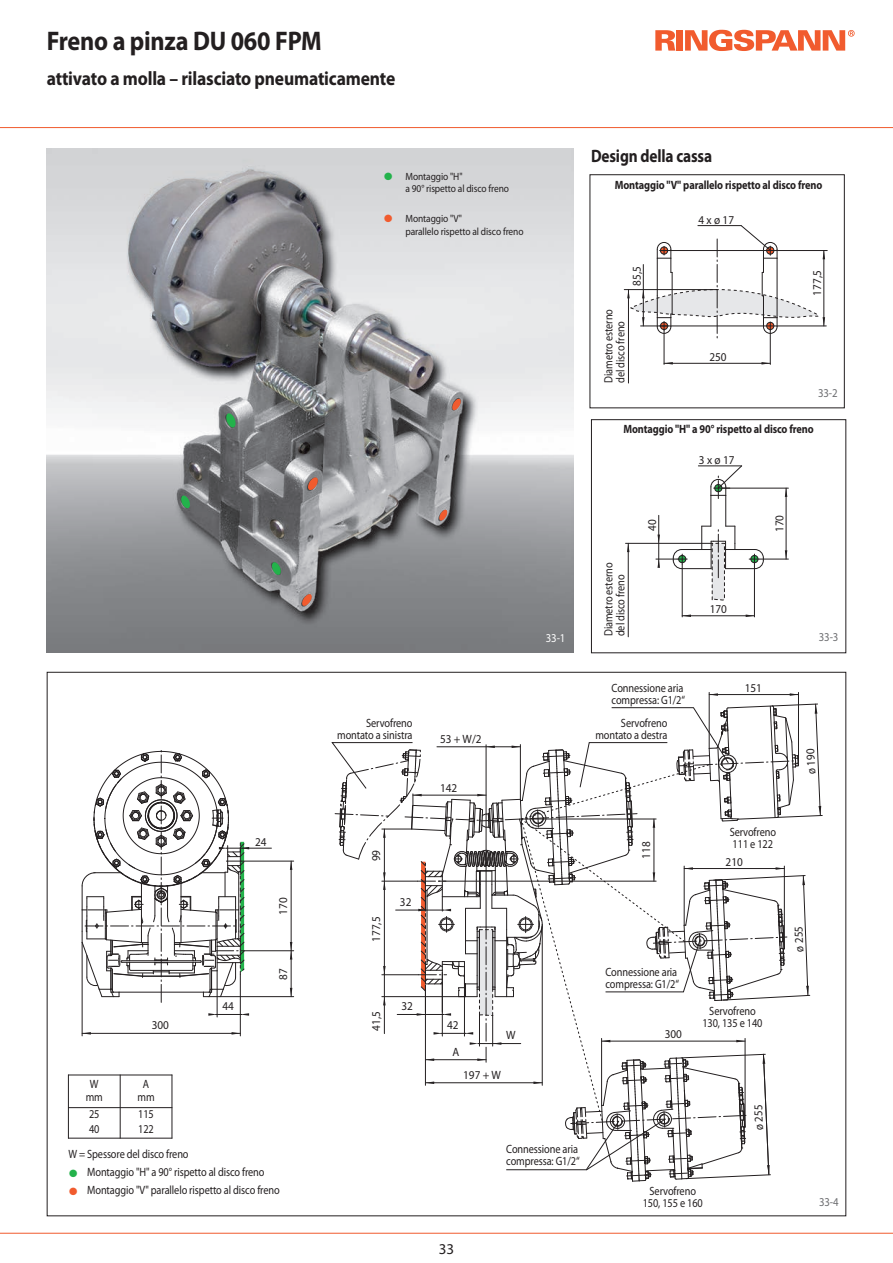
<style>
.page{position:relative;width:893px;height:1263px;background:#fff}
.page>*{position:absolute;margin:0;border:0;box-sizing:border-box;transform-origin:0 0}
.t1{font:700 27px "Myriad Pro";letter-spacing:-.01em;color:#231f20;scale:.9 1}
.t2{font:700 19.5px "Myriad Pro";letter-spacing:-.01em;color:#231f20;scale:.9 1}
.t3{font:700 18px "Myriad Pro";letter-spacing:-.01em;color:#231f20;scale:.85 1}
.t4{font:15px "Myriad Pro";color:#231f20}
.t5{font:12px/12px "Myriad Pro";letter-spacing:-.01em;color:#231f20;scale:.86 1}
.t6{font:12px "Myriad Pro";letter-spacing:-.01em;color:#231f20;scale:.93 1}
.t7{font:700 12px "Myriad Pro";letter-spacing:-.01em;color:#231f20;scale:.86 1}
.t8{font:12px "Myriad Pro";color:#6c6d70;scale:.9 1}
.t9{font:12px "Myriad";color:#fff;scale:.9 1}
.t10{font:10.5px/12.6px "Myriad Pro";letter-spacing:-.01em;color:#231f20;scale:.9 1}
.t11{font:10.5px "Zapf Dingbats ITC";color:#23b24b}
.t12{font:10.5px "Zapf Dingbats ITC";color:#f15b2e}
</style>
<div class="page">
<hr style="left:0;top:127px;width:893px;height:1px;background:#f15b2e">
<hr style="left:0;top:1233px;width:893px;height:1px;background:#f15b2e">
<img style="left:47px;top:149px;width:527px;height:504px">
<svg style="left:452px;top:398px;width:9px;height:13px"></svg>
<svg style="left:307px;top:477px;width:11px;height:14px"></svg>
<svg style="left:439px;top:509px;width:9px;height:12px"></svg>
<svg style="left:301px;top:593px;width:11px;height:14px"></svg>
<svg style="left:226px;top:413px;width:10px;height:15px"></svg>
<svg style="left:181px;top:495px;width:10px;height:14px"></svg>
<svg style="left:271px;top:562px;width:10px;height:14px"></svg>
<hr style="left:725px;top:495px;width:1px;height:31px;background:#231f20">
<hr style="left:710px;top:495px;width:1px;height:31px;background:#231f20">
<hr style="left:725px;top:568px;width:30px;height:1px;background:#231f20">
<hr style="left:725px;top:549px;width:30px;height:1px;background:#231f20">
<hr style="left:722px;top:488px;width:66px;height:1px;background:#231f20">
<hr style="left:786px;top:488px;width:1px;height:71px;background:#231f20">
<hr style="left:682px;top:564px;width:1px;height:53px;background:#231f20">
<hr style="left:754px;top:564px;width:1px;height:53px;background:#231f20">
<hr style="left:682px;top:615px;width:72px;height:1px;background:#231f20">
<svg style="left:710px;top:465px;width:32px;height:33px"></svg>
<hr style="left:698px;top:466px;width:44px;height:1px;background:#231f20">
<hr style="left:625px;top:543px;width:87px;height:1px;background:#231f20">
<hr style="left:628px;top:543px;width:1px;height:94px;background:#231f20">
<hr style="left:658px;top:515px;width:1px;height:51px;background:#231f20">
<svg style="left:682px;top:614px;width:9px;height:3px"></svg>
<svg style="left:746px;top:614px;width:8px;height:3px"></svg>
<svg style="left:785px;top:488px;width:2px;height:9px"></svg>
<svg style="left:627px;top:543px;width:2px;height:9px"></svg>
<svg style="left:749px;top:549px;width:39px;height:20px"></svg>
<svg style="left:656px;top:526px;width:79px;height:75px"></svg>
<div style="left:591px;top:419px;width:255px;height:234px;border:1px solid #231f20"></div>
<hr style="left:641px;top:326px;width:185px;height:1px;background:#231f20">
<hr style="left:667px;top:250px;width:160px;height:1px;background:#231f20">
<hr style="left:664px;top:331px;width:1px;height:33px;background:#231f20">
<hr style="left:770px;top:331px;width:1px;height:33px;background:#231f20">
<hr style="left:664px;top:363px;width:106px;height:1px;background:#231f20">
<hr style="left:624px;top:289px;width:93px;height:1px;background:#231f20">
<hr style="left:628px;top:290px;width:1px;height:93px;background:#231f20">
<svg style="left:627px;top:225px;width:198px;height:113px"></svg>
<svg style="left:664px;top:362px;width:9px;height:3px"></svg>
<svg style="left:761px;top:362px;width:9px;height:3px"></svg>
<div style="left:590px;top:174px;width:255px;height:234px;border:1px solid #231f20"></div>
<hr style="left:242px;top:861px;width:52px;height:1px;background:#231f20">
<hr style="left:217px;top:971px;width:1px;height:46px;background:#231f20">
<hr style="left:82px;top:942px;width:1px;height:94px;background:#231f20">
<hr style="left:240px;top:974px;width:1px;height:62px;background:#231f20">
<hr style="left:82px;top:1033px;width:158px;height:1px;background:#231f20">
<hr style="left:220px;top:996px;width:74px;height:1px;background:#231f20">
<hr style="left:244px;top:950px;width:50px;height:1px;background:#231f20">
<hr style="left:291px;top:951px;width:1px;height:46px;background:#231f20">
<hr style="left:226px;top:848px;width:45px;height:1px;background:#231f20">
<hr style="left:291px;top:861px;width:1px;height:90px;background:#231f20">
<hr style="left:709px;top:692px;width:1px;height:56px;background:#231f20">
<hr style="left:798px;top:692px;width:1px;height:73px;background:#231f20">
<hr style="left:709px;top:694px;width:89px;height:1px;background:#231f20">
<svg style="left:709px;top:693px;width:9px;height:3px"></svg>
<svg style="left:790px;top:693px;width:8px;height:3px"></svg>
<svg style="left:81px;top:750px;width:168px;height:252px"></svg>
<svg style="left:208px;top:1013px;width:41px;height:3px"></svg>
<svg style="left:290px;top:861px;width:2px;height:9px"></svg>
<svg style="left:290px;top:942px;width:2px;height:17px"></svg>
<svg style="left:290px;top:988px;width:2px;height:9px"></svg>
<hr style="left:68px;top:1074px;width:1px;height:64px;background:#231f20">
<hr style="left:120px;top:1074px;width:1px;height:64px;background:#231f20">
<hr style="left:172px;top:1074px;width:1px;height:64px;background:#231f20">
<hr style="left:68px;top:1074px;width:104px;height:1px;background:#231f20">
<hr style="left:68px;top:1107px;width:104px;height:1px;background:#231f20">
<hr style="left:68px;top:1138px;width:104px;height:1px;background:#231f20">
<svg style="left:675px;top:30px;width:2px;height:21px"></svg>
<svg style="left:655px;top:30px;width:20px;height:21px"></svg>
<div style="left:677px;top:30px;width:6px;height:21px;background:#f15b2e"></div>
<svg style="left:685px;top:30px;width:170px;height:21px"></svg>
<svg style="left:331px;top:704px;width:492px;height:478px"></svg>
<h1 class="t1" style="left:47px;top:31px;width:307px">Freno a pinza DU 060 FPM</h1>
<h2 class="t2" style="left:47px;top:71px;width:389px">attivato a molla – rilasciato pneumaticamente</h2>
<p class="t11" style="left:384px;top:170px;width:10px">●</p>
<p class="t12" style="left:384px;top:212px;width:10px">●</p>
<p class="t10" style="left:405px;top:171px;width:117px">Montaggio "H"<br>a 90° rispetto al disco freno</p>
<p class="t10" style="left:405px;top:213px;width:133px">Montaggio "V"<br>parallelo rispetto al disco freno</p>
<h3 class="t3" style="left:591px;top:150px;width:144px">Design della cassa</h3>
<p class="t7" style="left:615px;top:180px;width:243px">Montaggio "V" parallelo rispetto al disco freno</p>
<p class="t6" style="left:632px;top:286px;width:23px;rotate:-90deg">85,5</p>
<p class="t5" style="left:603px;top:383px;width:87px;rotate:-90deg">Diametro esterno del disco freno</p>
<p class="t6" style="left:698px;top:215px;width:40px">4 x ø 17</p>
<p class="t6" style="left:709px;top:352px;width:20px">250</p>
<p class="t6" style="left:813px;top:296px;width:29px;rotate:-90deg">177,5</p>
<p class="t8" style="left:818px;top:389px;width:23px">33-2</p>
<p class="t7" style="left:623px;top:425px;width:223px">Montaggio "H" a 90° rispetto al disco freno</p>
<p class="t6" style="left:648px;top:531px;width:14px;rotate:-90deg">40</p>
<p class="t6" style="left:699px;top:455px;width:40px">3 x ø 17</p>
<p class="t6" style="left:775px;top:532px;width:20px;rotate:-90deg">170</p>
<p class="t5" style="left:603px;top:636px;width:87px;rotate:-90deg">Diametro esterno del disco freno</p>
<p class="t6" style="left:710px;top:605px;width:20px">170</p>
<p class="t9" style="left:546px;top:634px;width:23px">33-1</p>
<p class="t8" style="left:819px;top:632px;width:23px">33-3</p>
<p class="t5" style="left:612px;top:683px;width:87px">Connessione aria compressa: G1/2“</p>
<p class="t6" style="left:745px;top:683px;width:20px">151</p>
<p class="t6" style="left:152px;top:1021px;width:20px">300</p>
<p class="t5" style="left:86px;top:1078px;width:21px;line-height:13.5px;text-align:center">W mm</p>
<p class="t5" style="left:138px;top:1078px;width:21px;line-height:13.5px;text-align:center">A mm</p>
<p class="t5" style="left:89px;top:1109px;width:14px">25</p>
<p class="t5" style="left:138px;top:1109px;width:20px">115</p>
<p class="t5" style="left:89px;top:1124px;width:14px">40</p>
<p class="t5" style="left:138px;top:1124px;width:20px">122</p>
<p class="t5" style="left:68px;top:1149px;width:141px">W = Spessore del disco freno</p>
<p class="t6" style="left:255px;top:837px;width:14px">24</p>
<p class="t6" style="left:279px;top:915px;width:20px;rotate:-90deg">170</p>
<p class="t6" style="left:222px;top:1002px;width:14px">44</p>
<p class="t6" style="left:279px;top:980px;width:14px;rotate:-90deg">87</p>
<p class="t11" style="left:69px;top:1167px;width:10px">●</p>
<p class="t12" style="left:69px;top:1185px;width:10px">●</p>
<p class="t5" style="left:87px;top:1164px;width:225px;line-height:18px">Montaggio "H" a 90° rispetto al disco freno<br>Montaggio "V" parallelo rispetto al disco freno</p>
<p class="t5" style="left:337px;top:717px;width:89px;text-align:right">Servofreno montato a sinistra</p>
<p class="t5" style="left:595px;top:717px;width:85px;text-align:right">Servofreno montato a destra</p>
<p class="t6" style="left:440px;top:735px;width:46px">53 + W/2</p>
<p class="t6" style="left:440px;top:784px;width:20px">142</p>
<p class="t6" style="left:372px;top:861px;width:14px;rotate:-90deg">99</p>
<p class="t6" style="left:642px;top:859px;width:20px;rotate:-90deg">118</p>
<p class="t6" style="left:372px;top:942px;width:29px;rotate:-90deg">177,5</p>
<p class="t6" style="left:400px;top:897px;width:14px">32</p>
<p class="t6" style="left:372px;top:1030px;width:23px;rotate:-90deg">41,5</p>
<p class="t6" style="left:402px;top:1002px;width:14px">32</p>
<p class="t6" style="left:447px;top:1021px;width:14px">42</p>
<p class="t6" style="left:452px;top:1048px;width:9px">A</p>
<p class="t6" style="left:506px;top:1031px;width:12px">W</p>
<p class="t6" style="left:463px;top:1070px;width:42px">197 + W</p>
<p class="t5" style="left:605px;top:966px;width:87px">Connessione aria compressa: G1/2“</p>
<p class="t6" style="left:665px;top:1030px;width:20px">300</p>
<p class="t5" style="left:506px;top:1144px;width:87px">Connessione aria compressa: G1/2“</p>
<p class="t5" style="left:730px;top:826px;width:55px">Servofreno<br>111 e 122</p>
<p class="t6" style="left:726px;top:857px;width:20px">210</p>
<p class="t5" style="left:702px;top:1006px;width:71px;text-align:center">Servofreno<br>130, 135 e 140</p>
<p class="t6" style="left:755px;top:1130px;width:29px;rotate:-92deg">ø 255</p>
<p class="t4" style="left:439px;top:1244px;width:17px">33</p>
<p class="t5" style="left:643px;top:1185px;width:71px;text-align:center">Servofreno<br>150, 155 e 160</p>
<p class="t6" style="left:807px;top:774px;width:29px;rotate:-92deg">ø 190</p>
<p class="t6" style="left:795px;top:952px;width:29px;rotate:-93deg">ø 255</p>
<p class="t8" style="left:819px;top:1197px;width:23px">33-4</p>
</div>
